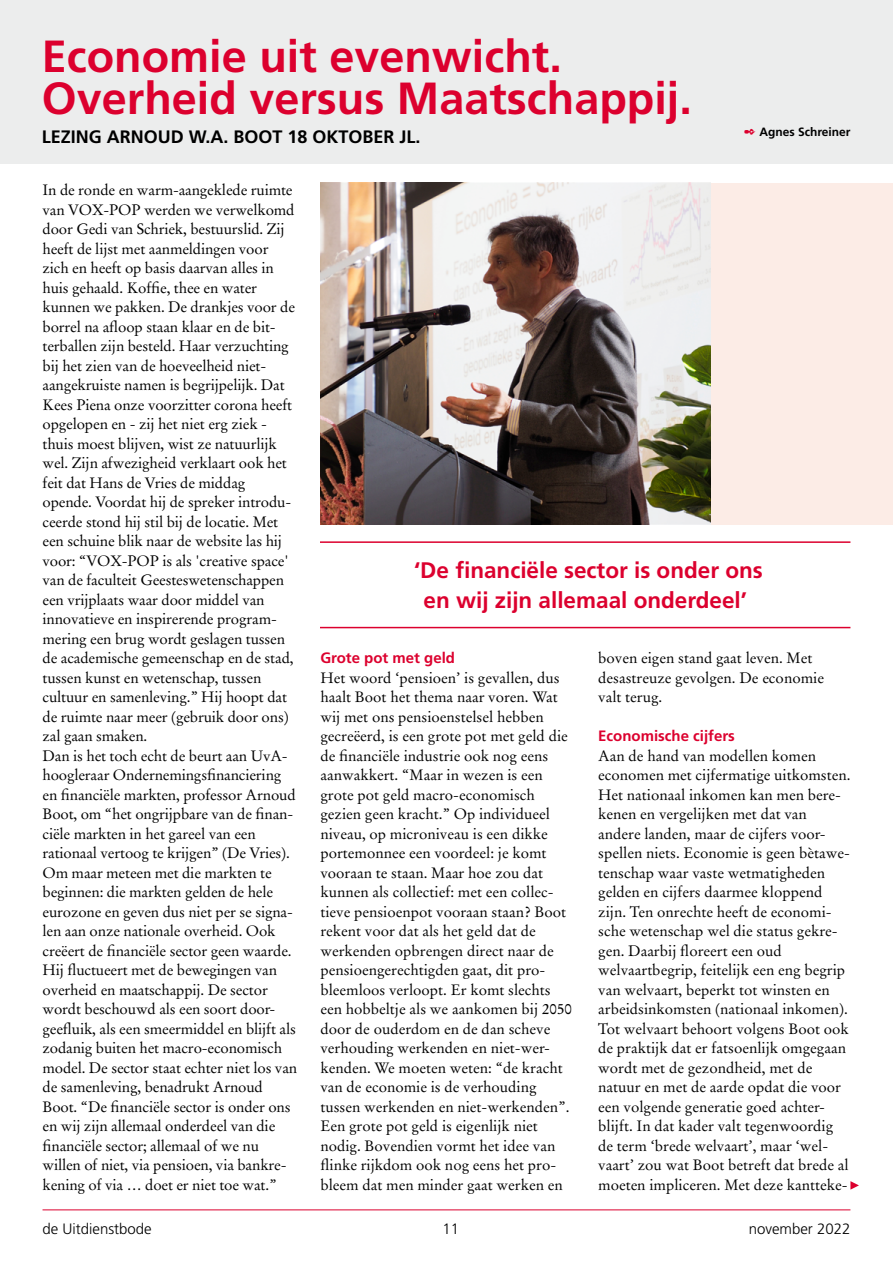
<style>
.page{position:relative;width:893px;height:1263px;background:#fff}
.page>*{position:absolute;margin:0;border:0;box-sizing:border-box;transform-origin:0 0}
.t1{font:700 45px/42px "Frutiger";color:#dc002e}
.t2{font:700 22.5px/30px "Frutiger LT Std";color:#dc002e;text-align:center}
.t3{font:700 18px "Frutiger";color:#000}
.t4{font:15px/19.5px "Stempel Garamond";letter-spacing:-.01em;color:#000}
.t5{font:700 15px "Frutiger";color:#dc002e}
.t6{font:300 15px "Frutiger";color:#000}
.t7{font:700 12px "Frutiger LT Std";color:#000}
.s1{color:#dc002e}
</style>
<div class="page">
<hr style="left:43px;top:1209px;width:807px;height:1px;background:#dc002e">
<div style="left:320px;top:183px;width:573px;height:341px;background:#fcece6"></div>
<div style="left:0;top:0;width:893px;height:164px;background:#eceded"></div>
<svg style="left:850px;top:1181px;width:9px;height:8px"></svg>
<img style="left:320px;top:183px;width:391px;height:341px">
<hr style="left:320px;top:541px;width:530px;height:2px;background:#dc002e">
<hr style="left:320px;top:627px;width:530px;height:1px;background:#dc002e">
<h1 class="t1" style="left:42px;top:36px;width:652px">Economie uit evenwicht.<br>Overheid versus Maatschappij.</h1>
<p class="t3" style="left:42px;top:126px;width:380px">LEZING ARNOUD W.A. BOOT 18 OKTOBER JL.</p>
<p class="t7" style="left:744px;top:125px;width:108px"><span class="s1">✒</span> Agnes Schreiner</p>
<p class="t4" style="left:43px;top:180px;width:256px">In de ronde en warm-aangeklede ruimte van VOX-POP werden we verwelkomd door Gedi van Schriek, bestuurslid. Zij heeft de lijst met aanmeldingen voor zich en heeft op basis daarvan alles in huis gehaald. Koffie, thee en water kunnen we pakken. De drankjes voor de borrel na afloop staan klaar en de bit&shy;terballen zijn besteld. Haar verzuchting bij het zien van de hoeveelheid niet&shy;aangekruiste namen is begrijpelijk. Dat Kees Piena onze voorzitter corona heeft opgelopen en - zij het niet erg ziek - thuis moest blijven, wist ze natuurlijk wel. Zijn afwezigheid verklaart ook het feit dat Hans de Vries de middag opende. Voordat hij de spreker introdu&shy;ceerde stond hij stil bij de locatie. Met een schuine blik naar de website las hij voor: “VOX-POP is als 'creative space' van de faculteit Geesteswetenschappen een vrijplaats waar door middel van innovatieve en inspirerende program&shy;mering een brug wordt geslagen tussen de academische gemeenschap en de stad, tussen kunst en wetenschap, tussen cultuur en samenleving.” Hij hoopt dat de ruimte naar meer (gebruik door ons) zal gaan smaken.<br>Dan is het toch echt de beurt aan UvA&shy;hoogleraar Ondernemingsfinanciering en financiële markten, professor Arnoud Boot, om “het ongrijpbare van de finan&shy;ciële markten in het gareel van een rationaal vertoog te krijgen” (De Vries).<br>Om maar meteen met die markten te beginnen: die markten gelden de hele eurozone en geven dus niet per se signa&shy;len aan onze nationale overheid. Ook creëert de financiële sector geen waarde.<br>Hij fluctueert met de bewegingen van overheid en maatschappij. De sector wordt beschouwd als een soort door&shy;geefluik, als een smeermiddel en blijft als zodanig buiten het macro-economisch model. De sector staat echter niet los van de samenleving, benadrukt Arnoud Boot. “De financiële sector is onder ons en wij zijn allemaal onderdeel van die financiële sector; allemaal of we nu willen of niet, via pensioen, via bankre&shy;kening of via … doet er niet toe wat.”</p>
<h2 class="t2" style="left:414px;top:556px;width:350px">‘De financiële sector is onder ons en wij zijn allemaal onderdeel’</h2>
<p class="t5" style="left:320px;top:649px;width:136px">Grote pot met geld</p>
<p class="t4" style="left:320px;top:668px;width:253px">Het woord ‘pensioen’ is gevallen, dus haalt Boot het thema naar voren. Wat wij met ons pensioenstelsel hebben gecreëerd, is een grote pot met geld die de financiële industrie ook nog eens aanwakkert. “Maar in wezen is een grote pot geld macro-economisch gezien geen kracht.” Op individueel niveau, op microniveau is een dikke portemonnee een voordeel: je komt vooraan te staan. Maar hoe zou dat kunnen als collectief: met een collec&shy;tieve pensioenpot vooraan staan? Boot rekent voor dat als het geld dat de werkenden opbrengen direct naar de pensioengerechtigden gaat, dit pro&shy;bleemloos verloopt. Er komt slechts een hobbeltje als we aankomen bij 2050 door de ouderdom en de dan scheve verhouding werkenden en niet-wer&shy;kenden. We moeten weten: “de kracht van de economie is de verhouding tussen werkenden en niet-werkenden”.<br>Een grote pot geld is eigenlijk niet nodig. Bovendien vormt het idee van flinke rijkdom ook nog eens het pro&shy;bleem dat men minder gaat werken en</p>
<p class="t4" style="left:598px;top:648px;width:227px">boven eigen stand gaat leven. Met desastreuze gevolgen. De economie valt terug.</p>
<p class="t5" style="left:598px;top:727px;width:138px">Economische cijfers</p>
<p class="t4" style="left:598px;top:746px;width:254px">Aan de hand van modellen komen economen met cijfermatige uitkomsten.<br>Het nationaal inkomen kan men bere&shy;kenen en vergelijken met dat van andere landen, maar de cijfers voor&shy;spellen niets. Economie is geen bètawe&shy;tenschap waar vaste wetmatigheden gelden en cijfers daarmee kloppend zijn. Ten onrechte heeft de economi&shy;sche wetenschap wel die status gekre&shy;gen. Daarbij floreert een oud welvaartbegrip, feitelijk een eng begrip van welvaart, beperkt tot winsten en arbeidsinkomsten (nationaal inkomen).<br>Tot welvaart behoort volgens Boot ook de praktijk dat er fatsoenlijk omgegaan wordt met de gezondheid, met de natuur en met de aarde opdat die voor een volgende generatie goed achter&shy;blijft. In dat kader valt tegenwoordig de term ‘brede welvaart’, maar ‘wel&shy;vaart’ zou wat Boot betreft dat brede al moeten impliceren. Met deze kantteke-</p>
<p class="t6" style="left:43px;top:1221px;width:111px">de Uitdienstbode</p>
<p class="t6" style="left:442px;top:1221px;width:18px">11</p>
<p class="t6" style="left:749px;top:1221px;width:103px">november 2022</p>
</div>
